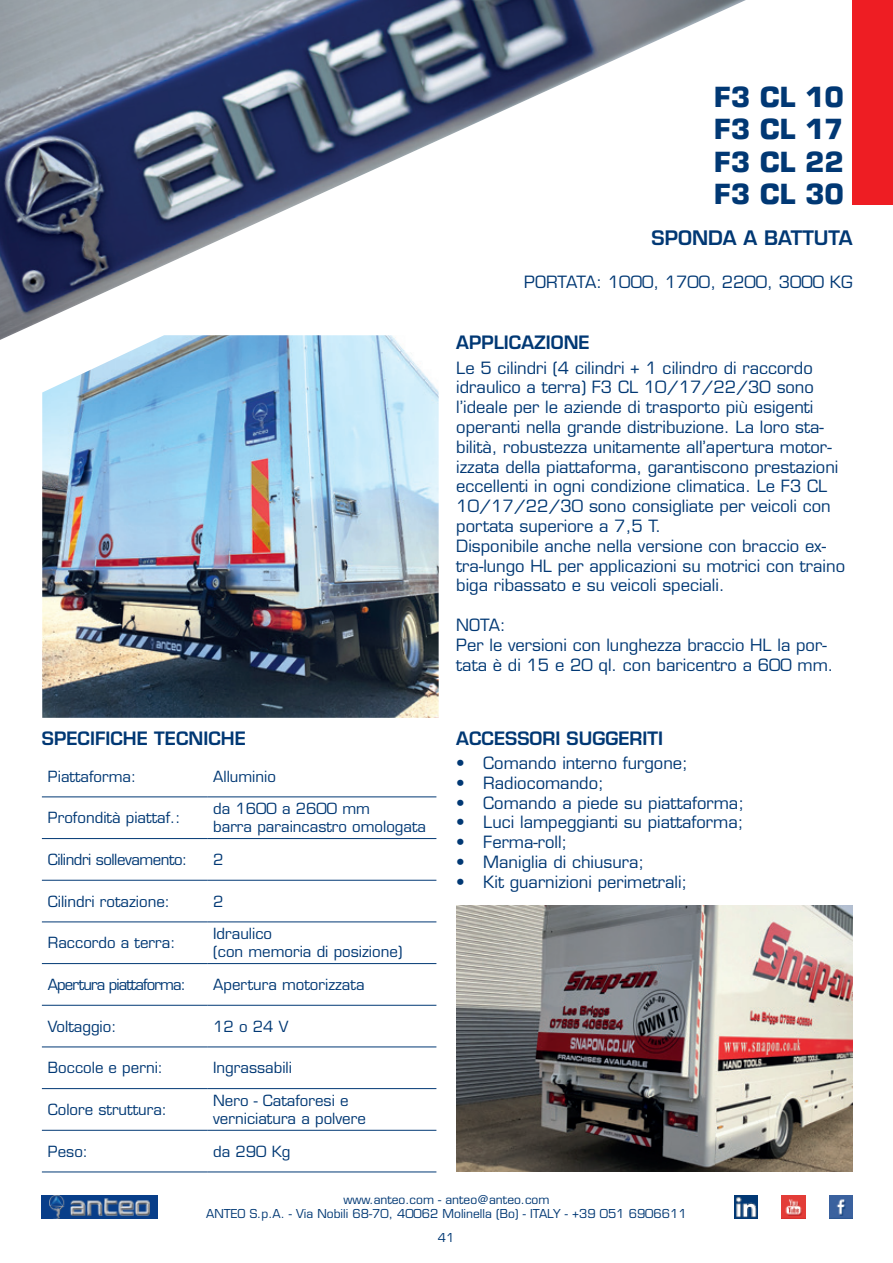
<style>
.page{position:relative;width:893px;height:1263px;background:#fff}
.page>*{position:absolute;margin:0;border:0;box-sizing:border-box;transform-origin:0 0}
.t1{font:700 27px/32.4px "Eurostile";color:#013874;text-align:justify}
.t2{font:600 19.5px "Eurostile";color:#013874}
.t3{font:600 18px "Eurostile";color:#013874}
.t4{font:16.5px/19.8px "Eurostile LT Std";color:#013874}
.t5{font:15px/18px "Eurostile LT Std";color:#013874}
.t6{font:15px "Eurostile LT Std";letter-spacing:-.03em;color:#013874}
.t7{font:15px "Eurostile LT Std";letter-spacing:-.06em;color:#013874}
.t8{font:12px/14.4px "Eurostile LT Std";color:#013874;text-align:center}
</style>
<div class="page">
<svg style="left:0;top:0;width:887px;height:340px"></svg>
<img style="left:829px;top:1195px;width:24px;height:23px">
<img style="left:734px;top:1195px;width:24px;height:23px">
<img style="left:782px;top:1195px;width:23px;height:23px">
<div style="left:41px;top:1195px;width:117px;height:23px;background:#083e89"></div>
<img style="left:50px;top:1195px;width:100px;height:23px">
<img style="left:456px;top:905px;width:396px;height:266px">
<hr style="left:207px;top:796px;width:229px;height:1px;background:#013874">
<hr style="left:207px;top:838px;width:229px;height:1px;background:#013874">
<hr style="left:207px;top:880px;width:229px;height:1px;background:#013874">
<hr style="left:207px;top:921px;width:229px;height:1px;background:#013874">
<hr style="left:207px;top:963px;width:229px;height:1px;background:#013874">
<hr style="left:207px;top:1005px;width:229px;height:1px;background:#013874">
<hr style="left:207px;top:1046px;width:229px;height:1px;background:#013874">
<hr style="left:207px;top:1088px;width:229px;height:1px;background:#013874">
<hr style="left:207px;top:1130px;width:229px;height:1px;background:#013874">
<hr style="left:207px;top:1171px;width:229px;height:1px;background:#013874">
<hr style="left:42px;top:796px;width:165px;height:1px;background:#013874">
<hr style="left:42px;top:838px;width:165px;height:1px;background:#013874">
<hr style="left:42px;top:880px;width:165px;height:1px;background:#013874">
<hr style="left:42px;top:921px;width:165px;height:1px;background:#013874">
<hr style="left:42px;top:963px;width:165px;height:1px;background:#013874">
<hr style="left:42px;top:1005px;width:165px;height:1px;background:#013874">
<hr style="left:42px;top:1046px;width:165px;height:1px;background:#013874">
<hr style="left:42px;top:1088px;width:165px;height:1px;background:#013874">
<hr style="left:42px;top:1130px;width:165px;height:1px;background:#013874">
<hr style="left:42px;top:1171px;width:165px;height:1px;background:#013874">
<div style="left:853px;top:0;width:40px;height:204px;background:#ee1d23"></div>
<img style="left:42px;top:335px;width:397px;height:383px">
<h1 class="t1" style="left:714px;top:81px;width:131px">F3 CL 10<br>F3 CL 17<br>F3 CL 22<br>F3 CL 30</h1>
<p class="t2" style="left:652px;top:226px;width:202px">SPONDA A BATTUTA</p>
<p class="t4" style="left:524px;top:273px;width:330px">PORTATA: 1000, 1700, 2200, 3000 KG</p>
<p class="t3" style="left:42px;top:727px;width:205px">SPECIFICHE TECNICHE</p>
<p class="t5" style="left:48px;top:767px;width:90px">Piattaforma:</p>
<p class="t5" style="left:213px;top:767px;width:64px">Alluminio</p>
<p class="t5" style="left:48px;top:809px;width:134px">Profondità piattaf.:</p>
<p class="t5" style="left:213px;top:800px;width:214px">da 1600 a 2600 mm<br>barra paraincastro omologata</p>
<p class="t6" style="left:48px;top:850px;width:141px">Cilindri sollevamento:</p>
<p class="t5" style="left:213px;top:851px;width:12px">2</p>
<p class="t5" style="left:48px;top:892px;width:124px">Cilindri rotazione:</p>
<p class="t5" style="left:213px;top:892px;width:12px">2</p>
<p class="t5" style="left:48px;top:934px;width:129px">Raccordo a terra:</p>
<p class="t5" style="left:213px;top:925px;width:191px">Idraulico<br>(con memoria di posizione)</p>
<p class="t7" style="left:48px;top:975px;width:140px">Apertura piattaforma:</p>
<p class="t5" style="left:213px;top:976px;width:153px">Apertura motorizzata</p>
<p class="t5" style="left:48px;top:1017px;width:70px">Voltaggio:</p>
<p class="t5" style="left:213px;top:1017px;width:77px">12 o 24 V</p>
<p class="t5" style="left:48px;top:1059px;width:117px">Boccole e perni:</p>
<p class="t5" style="left:213px;top:1059px;width:80px">Ingrassabili</p>
<p class="t5" style="left:48px;top:1101px;width:121px">Colore struttura:</p>
<p class="t5" style="left:213px;top:1092px;width:154px">Nero - Cataforesi e verniciatura a polvere</p>
<p class="t5" style="left:48px;top:1142px;width:42px">Peso:</p>
<p class="t5" style="left:213px;top:1142px;width:79px">da 290 Kg</p>
<p class="t3" style="left:456px;top:332px;width:135px">APPLICAZIONE</p>
<p class="t4" style="left:456px;top:358px;width:390px">Le 5 cilindri (4 cilindri + 1 cilindro di raccordo idraulico a terra) F3 CL 10/17/22/30 sono l’ideale per le aziende di trasporto più esigenti operanti nella grande distribuzione. La loro sta&shy;bilità, robustezza unitamente all’apertura motor&shy;izzata della piattaforma, garantiscono prestazioni eccellenti in ogni condizione climatica. Le F3 CL 10/17/22/30 sono consigliate per veicoli con portata superiore a 7,5 T.<br>Disponibile anche nella versione con braccio ex&shy;tra-lungo HL per applicazioni su motrici con traino biga ribassato e su veicoli speciali.</p>
<p class="t4" style="left:456px;top:615px;width:379px">NOTA:<br>Per le versioni con lunghezza braccio HL la por&shy;tata è di 15 e 20 ql. con baricentro a 600 mm.</p>
<p class="t3" style="left:456px;top:727px;width:208px">ACCESSORI SUGGERITI</p>
<p class="t4" style="left:456px;top:753px;width:233px">• Comando interno furgone;</p>
<p class="t4" style="left:456px;top:773px;width:149px">• Radiocomando;</p>
<p class="t4" style="left:456px;top:793px;width:289px">• Comando a piede su piattaforma;</p>
<p class="t4" style="left:456px;top:812px;width:289px">• Luci lampeggianti su piattaforma;</p>
<p class="t4" style="left:456px;top:832px;width:112px">• Ferma-roll;</p>
<p class="t4" style="left:456px;top:852px;width:189px">• Maniglia di chiusura;</p>
<p class="t4" style="left:456px;top:872px;width:232px">• Kit guarnizioni perimetrali;</p>
<p class="t8" style="left:206px;top:1192px;width:482px">www.anteo.com - anteo@anteo.com<br>ANTEO S.p.A. - Via Nobili 68-70, 40062 Molinella (Bo) - ITALY - +39 051 6906611</p>
<p class="t8" style="left:438px;top:1231px;width:18px">41</p>
</div>
